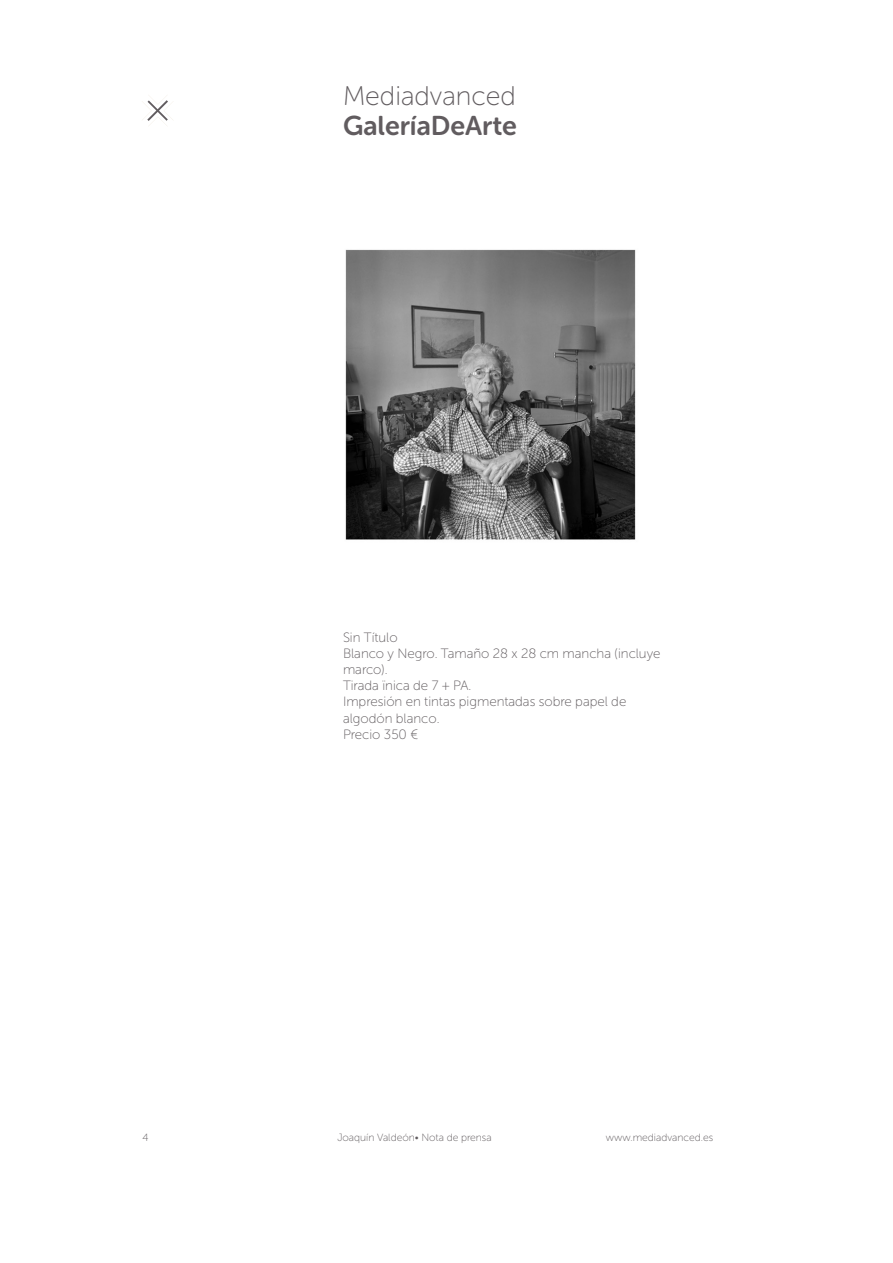
<style>
.page{position:relative;width:893px;height:1263px;background:#fff}
.page>*{position:absolute;margin:0;border:0;box-sizing:border-box;transform-origin:0 0}
.t1{font:27px "Museo Sans Rounded 700";color:#615c5f}
.t2{font:27px "Museo Sans Rounded 100";color:#615c5f}
.t3{font:13.5px/16.2px "Museo Sans Rounded 100";color:#615c5f}
.t4{font:10.5px "Museo Sans Rounded 100";color:#615c5f}
</style>
<div class="page">
<svg style="left:142px;top:100px;width:31px;height:26px"></svg>
<img style="left:345px;top:249px;width:291px;height:291px">
<h1 class="t2" style="left:343px;top:82px;width:174px">Mediadvanced</h1>
<h1 class="t1" style="left:343px;top:111px;width:175px">GaleríaDeArte</h1>
<p class="t3" style="left:343px;top:629px;width:56px">Sin Título</p>
<p class="t3" style="left:343px;top:645px;width:319px">Blanco y Negro. Tamaño 28 x 28 cm mancha (incluye marco).</p>
<p class="t3" style="left:343px;top:678px;width:130px">Tirada ïnica de 7 + PA.</p>
<p class="t3" style="left:343px;top:694px;width:285px">Impresión en tintas pigmentadas sobre papel de algodón blanco.</p>
<p class="t3" style="left:343px;top:726px;width:77px">Precio 350 €</p>
<p class="t4" style="left:143px;top:1132px;width:8px">4</p>
<p class="t4" style="left:337px;top:1132px;width:156px">Joaquín Valdeón• Nota de prensa</p>
<p class="t4" style="left:606px;top:1132px;width:109px">www.mediadvanced.es</p>
</div>
